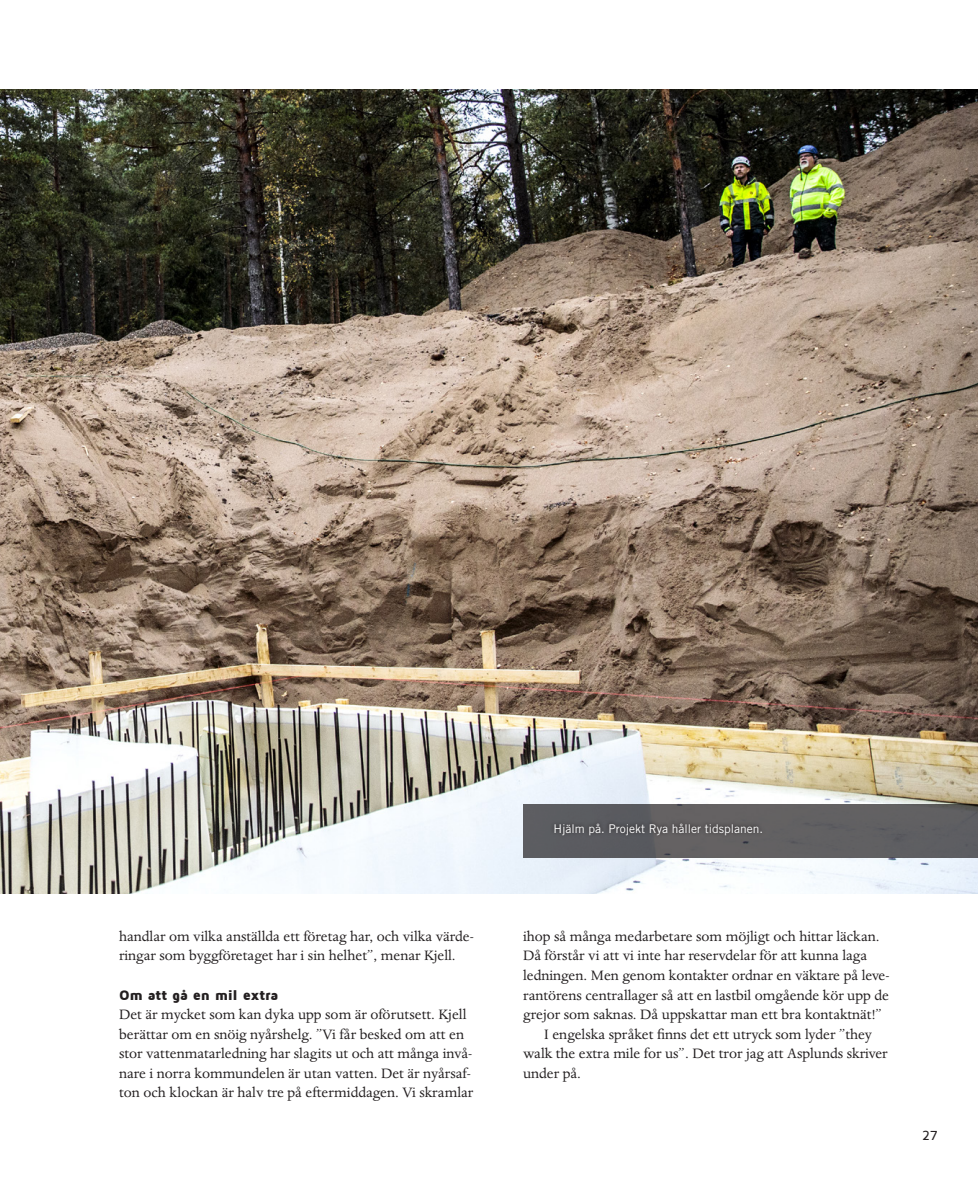
<style>
.page{position:relative;width:978px;height:1191px;background:#fff}
.page>*{position:absolute;margin:0;border:0;box-sizing:border-box;transform-origin:0 0}
.Bröd{font:15.75px/19.5px "Dante MT Std";color:#231f20}
.Bröd_indrag{font:15.75px/19.5px "Dante MT Std";color:#231f20}
.Underrubrik{font:900 14.25px "Maven Pro";letter-spacing:-.01em;color:#231f20}
.t1{font:500 13.5px "Maven Pro";color:#231f20}
.Bildtext{font:12px "Trade Gothic LT Std";color:#fff}
</style>
<div class="page">
<img style="left:0;top:89px;width:978px;height:804px">
<div style="left:523px;top:804px;width:455px;height:54px;background:#606062"></div>
<svg style="left:552px;top:821px;width:207px;height:16px;fill:#565558"></svg>
<p class="Bröd" style="left:119px;top:926px;width:356px">handlar om vilka anställda ett företag har, och vilka värde&shy;ringar som byggföretaget har i sin helhet”, menar Kjell.</p>
<p class="Underrubrik" style="left:119px;top:987px;width:161px">Om att gå en mil extra</p>
<p class="Bröd" style="left:119px;top:1004px;width:356px">Det är mycket som kan dyka upp som är oförutsett. Kjell berättar om en snöig nyårshelg. ”Vi får besked om att en stor vattenmatarledning har slagits ut och att många invå&shy;nare i norra kommundelen är utan vatten. Det är nyårsaf&shy;ton och klockan är halv tre på eftermiddagen. Vi skramlar</p>
<p class="Bildtext" style="left:553px;top:821px;width:211px">Hjälm på. Projekt Rya håller tidsplanen.</p>
<p class="Bröd" style="left:523px;top:926px;width:368px">ihop så många medarbetare som möjligt och hittar läckan.<br>Då förstår vi att vi inte har reservdelar för att kunna laga ledningen. Men genom kontakter ordnar en väktare på leve&shy;rantörens centrallager så att en lastbil omgående kör upp de grejor som saknas. Då uppskattar man ett bra kontaktnät!”</p>
<p class="Bröd_indrag" style="left:523px;top:1024px;width:366px;text-indent:21px">I engelska språket finns det ett utryck som lyder ”they walk the extra mile for us”. Det tror jag att Asplunds skriver under på.</p>
<p class="t1" style="left:922px;top:1128px;width:17px">27</p>
</div>
